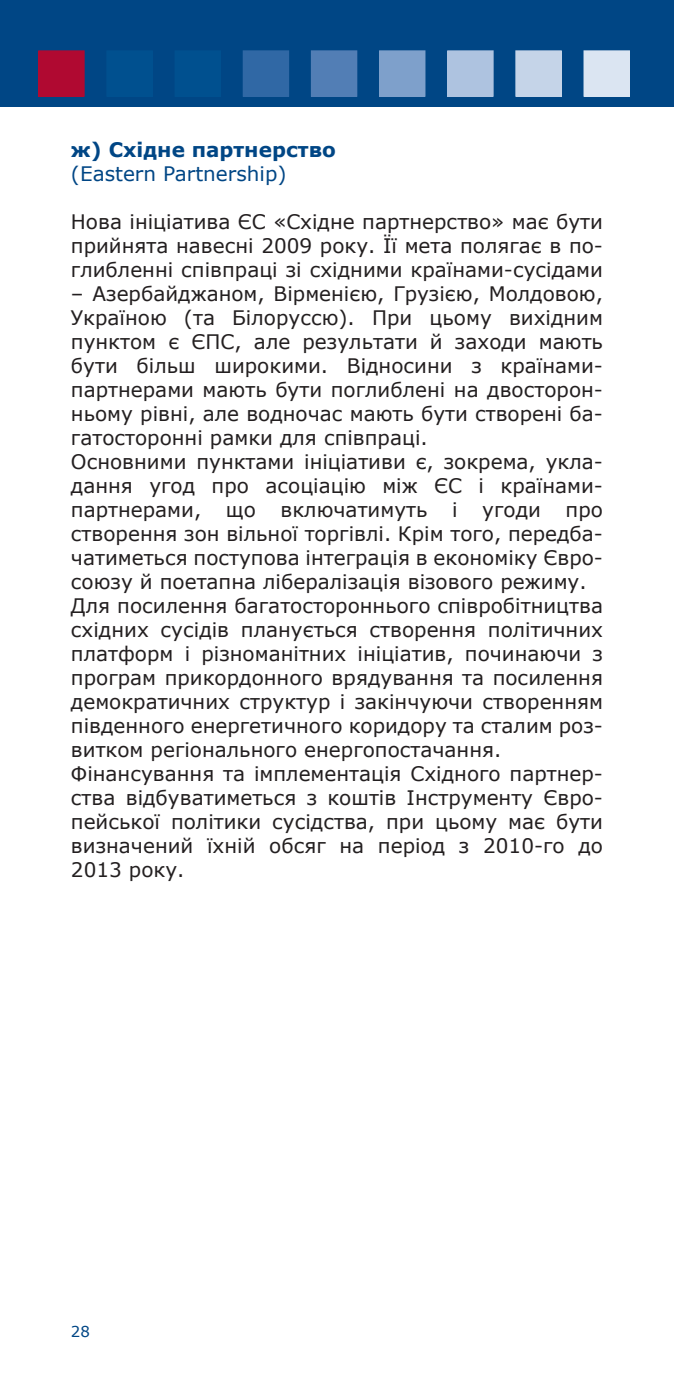
<style>
.page{position:relative;width:674px;height:1382px;background:#fff}
.page>*{position:absolute;margin:0;border:0;box-sizing:border-box;transform-origin:0 0}
.t1{font:20px/24px "Verdana";color:#231f20;text-align:justify}
.t2{font:20px "Verdana";color:#004685}
.t3{font:700 20px "Verdana";color:#004685}
.t4{font:15px "Verdana";color:#004685}
</style>
<div class="page">
<div style="left:0;top:0;width:673px;height:106px;background:#004685"></div>
<div style="left:39px;top:51px;width:45px;height:45px;background:#b00931"></div>
<div style="left:38px;top:51px;width:46px;height:46px;border:1px solid #b00932"></div>
<div style="left:107px;top:51px;width:45px;height:45px;background:#00508f"></div>
<div style="left:175px;top:51px;width:45px;height:45px;background:#00508f"></div>
<div style="left:243px;top:51px;width:45px;height:45px;background:#3068a5"></div>
<div style="left:243px;top:51px;width:46px;height:46px;border:1px solid #3068a5"></div>
<div style="left:311px;top:51px;width:45px;height:45px;background:#527eb5"></div>
<div style="left:311px;top:51px;width:46px;height:46px;border:1px solid #527eb5"></div>
<div style="left:379px;top:51px;width:45px;height:45px;background:#7ea0cb"></div>
<div style="left:379px;top:51px;width:46px;height:46px;border:1px solid #7ea0cb"></div>
<div style="left:447px;top:51px;width:46px;height:45px;background:#aec3e0"></div>
<div style="left:447px;top:51px;width:46px;height:46px;border:1px solid #aec3e0"></div>
<div style="left:515px;top:51px;width:46px;height:45px;background:#c5d4e8"></div>
<div style="left:515px;top:51px;width:46px;height:46px;border:1px solid #c5d4e8"></div>
<div style="left:583px;top:51px;width:46px;height:45px;background:#dbe5f2"></div>
<div style="left:583px;top:51px;width:46px;height:46px;border:1px solid #dbe5f2"></div>
<p class="t3" style="left:71px;top:137px;width:266px">ж) Східне партнерство</p>
<p class="t2" style="left:71px;top:161px;width:217px">(Eastern Partnership)</p>
<p class="t1" style="left:71px;top:209px;width:533px">Нова ініціатива ЄС «Східне партнерство» має бути прийнята навесні 2009 року. Її мета полягає в по&shy;глибленні співпраці зі східними країнами-сусідами</p>
<p class="t1" style="left:71px;top:281px;width:533px;text-align:left">– Азербайджаном, Вірменією, Грузією, Молдовою, Україною (та Білоруссю). При цьому вихідним пунктом є ЄПС, але результати й заходи мають бути більш широкими. Відносини з країнами&shy;партнерами мають бути поглиблені на двосторон&shy;ньому рівні, але водночас мають бути створені ба&shy;гатосторонні рамки для співпраці.<br>Основними пунктами ініціативи є, зокрема, укла&shy;дання угод про асоціацію між ЄС і країнами&shy;партнерами, що включатимуть і угоди про створення зон вільної торгівлі. Крім того, передба&shy;чатиметься поступова інтеграція в економіку Євро&shy;союзу й поетапна лібералізація візового режиму.<br>Для посилення багатостороннього співробітництва східних сусідів планується створення політичних платформ і різноманітних ініціатив, починаючи з програм прикордонного врядування та посилення демократичних структур і закінчуючи створенням південного енергетичного коридору та сталим роз&shy;витком регіонального енергопостачання.<br>Фінансування та імплементація Східного партнер&shy;ства відбуватиметься з коштів Інструменту Євро&shy;пейської політики сусідства, при цьому має бути визначений їхній обсяг на період з 2010-го до 2013 року.</p>
<p class="t4" style="left:71px;top:1322px;width:21px">28</p>
</div>
